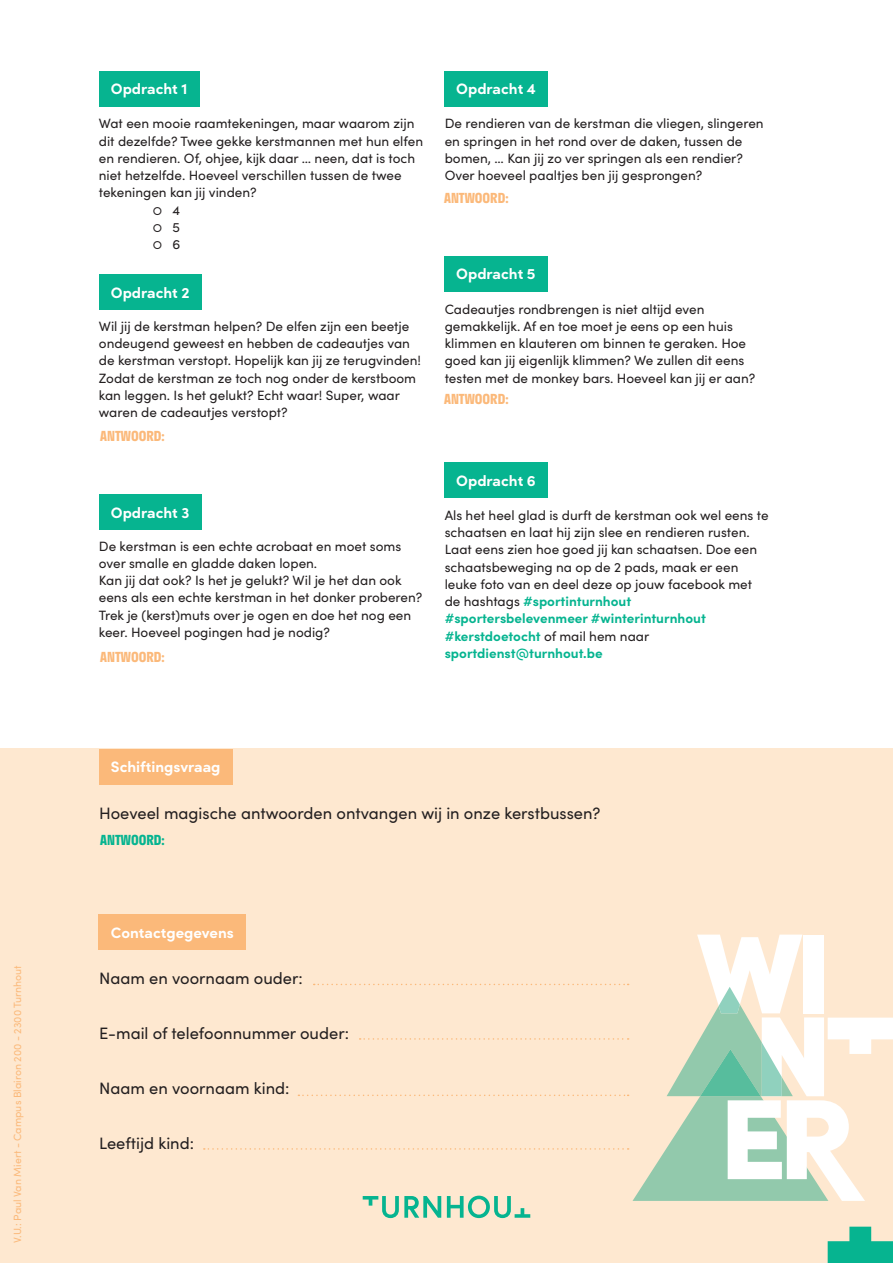
<style>
.page{position:relative;width:893px;height:1263px;background:#fff}
.page>*{position:absolute;margin:0;border:0;box-sizing:border-box;transform-origin:0 0}
.t1{font:16.5px "Sofia Pro";color:#231f20}
.t2{font:700 15.15px "Sofia Pro";color:#fff}
.t3{font:13.5px/17.2px "Sofia Pro";color:#231f20}
.t4{font:700 13.5px "Stratos";color:#fbb97a}
.t5{font:700 13.5px "Stratos";color:#06b490}
.t6{font:10.5px "Sofia Pro";color:#fbb97a}
.s1{font-weight:700;color:#06b490}
</style>
<div class="page">
<div style="left:0;top:748px;width:893px;height:515px;background:#fee8d0"></div>
<div style="left:99px;top:71px;width:101px;height:35px;background:#06b490"></div>
<div style="left:444px;top:71px;width:104px;height:35px;background:#06b490"></div>
<div style="left:444px;top:256px;width:104px;height:35px;background:#06b490"></div>
<div style="left:444px;top:463px;width:104px;height:35px;background:#06b490"></div>
<div style="left:99px;top:275px;width:103px;height:35px;background:#06b490"></div>
<div style="left:99px;top:495px;width:103px;height:35px;background:#06b490"></div>
<div style="left:99px;top:749px;width:134px;height:35px;background:#fbb97a"></div>
<div style="left:99px;top:914px;width:147px;height:35px;background:#fbb97a"></div>
<svg style="left:828px;top:1227px;width:65px;height:36px"></svg>
<svg style="left:204px;top:934px;width:689px;height:284px"></svg>
<p class="t6" style="left:10px;top:1243px;width:279px;rotate:-90deg">V.U.: Paul Van Miert - Campus Blairon 200 - 2300 Turnhout</p>
<p class="t2" style="left:111px;top:77px;width:78px">Opdracht 1</p>
<p class="t2" style="left:456px;top:77px;width:81px">Opdracht 4</p>
<p class="t3" style="left:99px;top:114px;width:317px">Wat een mooie raamtekeningen, maar waarom zijn</p>
<p class="t3" style="left:99px;top:131px;width:326px">dit dezelfde? Twee gekke kerstmannen met hun elfen</p>
<p class="t3" style="left:99px;top:149px;width:318px">en rendieren. Of, ohjee, kijk daar … neen, dat is toch</p>
<p class="t3" style="left:99px;top:166px;width:304px">niet hetzelfde. Hoeveel verschillen tussen de twee</p>
<p class="t3" style="left:99px;top:183px;width:159px">tekeningen kan jij vinden?</p>
<p class="t3" style="left:153px;top:200px;width:29px">☐ 4</p>
<p class="t3" style="left:153px;top:218px;width:29px">☐ 5</p>
<p class="t3" style="left:153px;top:235px;width:29px">☐ 6</p>
<p class="t2" style="left:111px;top:281px;width:80px">Opdracht 2</p>
<p class="t3" style="left:99px;top:317px;width:324px">Wil jij de kerstman helpen? De elfen zijn een beetje ondeugend geweest en hebben de cadeautjes van de kerstman verstopt. Hopelijk kan jij ze terugvinden!<br>Zodat de kerstman ze toch nog onder de kerstboom kan leggen. Is het gelukt? Echt waar! Super, waar waren de cadeautjes verstopt?</p>
<p class="t4" style="left:100px;top:425px;width:66px">ANTWOORD:</p>
<p class="t2" style="left:111px;top:500px;width:80px">Opdracht 3</p>
<p class="t3" style="left:99px;top:537px;width:325px">De kerstman is een echte acrobaat en moet soms over smalle en gladde daken lopen.<br>Kan jij dat ook? Is het je gelukt? Wil je het dan ook eens als een echte kerstman in het donker proberen?<br>Trek je (kerst)muts over je ogen en doe het nog een keer. Hoeveel pogingen had je nodig?</p>
<p class="t4" style="left:100px;top:647px;width:66px">ANTWOORD:</p>
<p class="t3" style="left:445px;top:114px;width:320px">De rendieren van de kerstman die vliegen, slingeren en springen in het rond over de daken, tussen de bomen, … Kan jij zo ver springen als een rendier?<br>Over hoeveel paaltjes ben jij gesprongen?</p>
<p class="t4" style="left:444px;top:187px;width:66px">ANTWOORD:</p>
<p class="t2" style="left:456px;top:262px;width:81px">Opdracht 5</p>
<p class="t3" style="left:445px;top:300px;width:312px">Cadeautjes rondbrengen is niet altijd even gemakkelijk. Af en toe moet je eens op een huis klimmen en klauteren om binnen te geraken. Hoe goed kan jij eigenlijk klimmen? We zullen dit eens testen met de monkey bars. Hoeveel kan jij er aan?</p>
<p class="t4" style="left:444px;top:388px;width:66px">ANTWOORD:</p>
<p class="t2" style="left:456px;top:469px;width:81px">Opdracht 6</p>
<p class="t3" style="left:445px;top:506px;width:325px">Als het heel glad is durft de kerstman ook wel eens te schaatsen en laat hij zijn slee en rendieren rusten.<br>Laat eens zien hoe goed jij kan schaatsen. Doe een schaatsbeweging na op de 2 pads, maak er een leuke foto van en deel deze op jouw facebook met de hashtags <span class="s1">#sportinturnhout #sportersbelevenmeer #winterinturnhout #kerstdoetocht</span> of mail hem naar <span class="s1">sportdienst@turnhout.be</span></p>
<p class="t2" style="left:111px;top:755px;width:111px">Schiftingsvraag</p>
<p class="t1" style="left:99px;top:801px;width:503px">Hoeveel magische antwoorden ontvangen wij in onze kerstbussen?</p>
<p class="t5" style="left:100px;top:829px;width:66px">ANTWOORD:</p>
<p class="t2" style="left:111px;top:920px;width:124px">Contactgegevens</p>
<p class="t1" style="left:99px;top:966px;width:205px">Naam en voornaam ouder:</p>
<p class="t1" style="left:99px;top:1021px;width:251px">E-mail of telefoonnummer ouder:</p>
<p class="t1" style="left:99px;top:1076px;width:192px">Naam en voornaam kind:</p>
<p class="t1" style="left:99px;top:1131px;width:96px">Leeftijd kind:</p>
</div>
